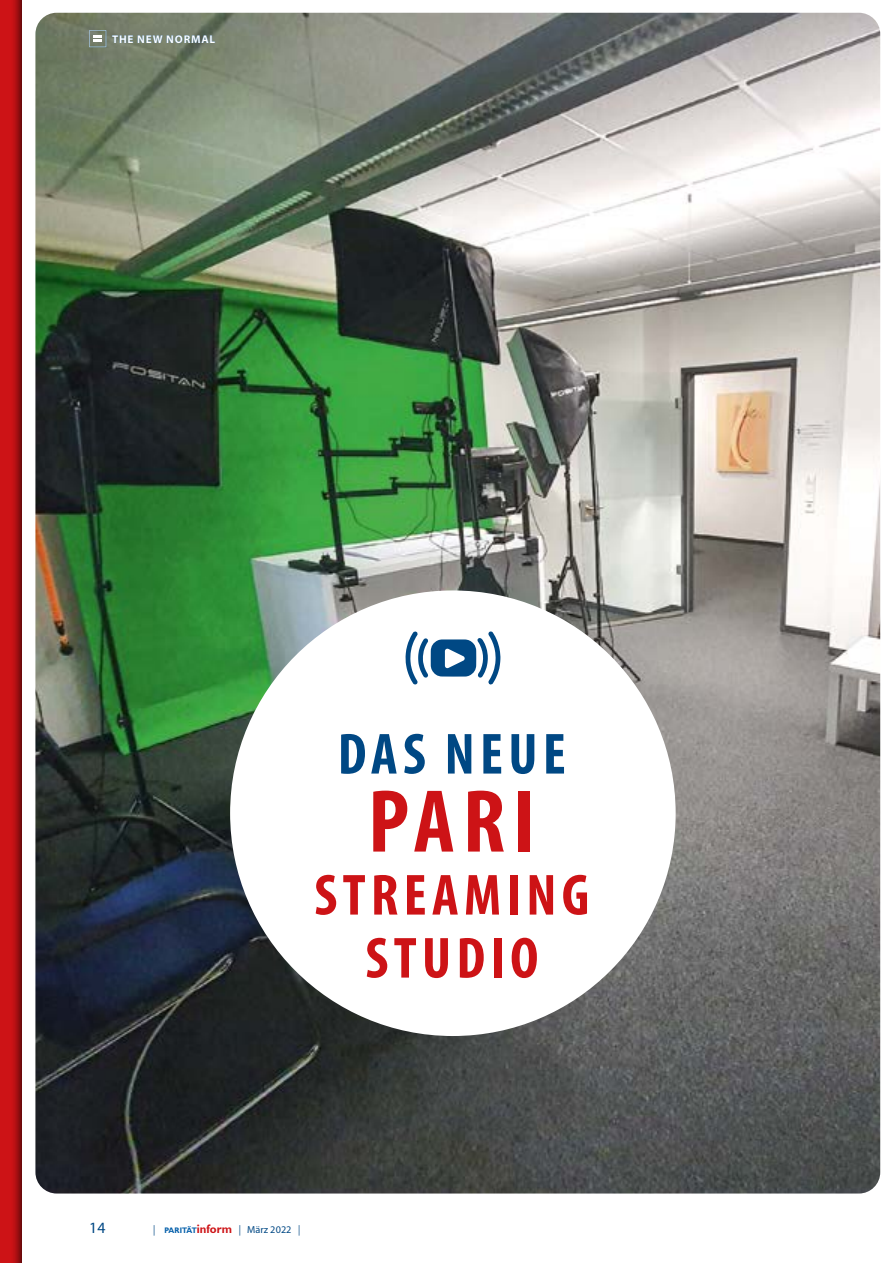
<style>
.page{position:relative;width:893px;height:1263px;background:#fff}
.page>*{position:absolute;margin:0;border:0;box-sizing:border-box;transform-origin:0 0}
.t1{font:700 condensed 90px "Myriad Pro";color:#cd1316}
.t2{font:700 condensed 58.5px/63px "Myriad Pro";letter-spacing:.09em;color:#cd1316;text-align:center}
.t3{font:700 condensed 58.5px "Myriad Pro";letter-spacing:.09em;color:#004884}
.t4{font:15.75px "Myriad";color:#004884}
.t5{font:700 11.25px "Myriad Pro";letter-spacing:.07em;color:#fff}
.t6{font:10.2px "Myriad";color:#004884}
.s1{font-family:"Myriad Pro";font-style:italic;font-stretch:condensed;font-size:10.5px}
.s2{font-family:"Chantilly";font-weight:700;font-size:8.25px;color:#005da9}
.s3{font-family:"Chantilly";font-weight:700;font-size:12.75px;color:#cd1316}
</style>
<div class="page">
<img style="left:35px;top:13px;width:845px;height:1180px">
<div style="left:0;top:0;width:23px;height:1263px;background:#000;opacity:.75"></div>
<svg style="left:89px;top:30px;width:17px;height:17px"></svg>
<div style="left:230px;top:590px;width:446px;height:446px;background:#fff;border-radius:50%"></div>
<svg style="left:405px;top:631px;width:96px;height:54px"></svg>
<p class="t5" style="left:112px;top:32px;width:105px">THE NEW NORMAL</p>
<h2 class="t3" style="left:338px;top:717px;width:230px">DAS NEUE</h2>
<h1 class="t1" style="left:368px;top:765px;width:169px">PARI</h1>
<h2 class="t2" style="left:314px;top:862px;width:277px">STREAMING<br>STUDIO</h2>
<h3 class="t4" style="left:89px;top:1220px;width:18px">14</h3>
<p class="t6" style="left:153px;top:1225px;width:148px"><span class="s1">|</span> <span class="s2">PARITÄT</span><span class="s3">inform</span> <span class="s1">|</span> März 2022 <span class="s1">|</span></p>
</div>
